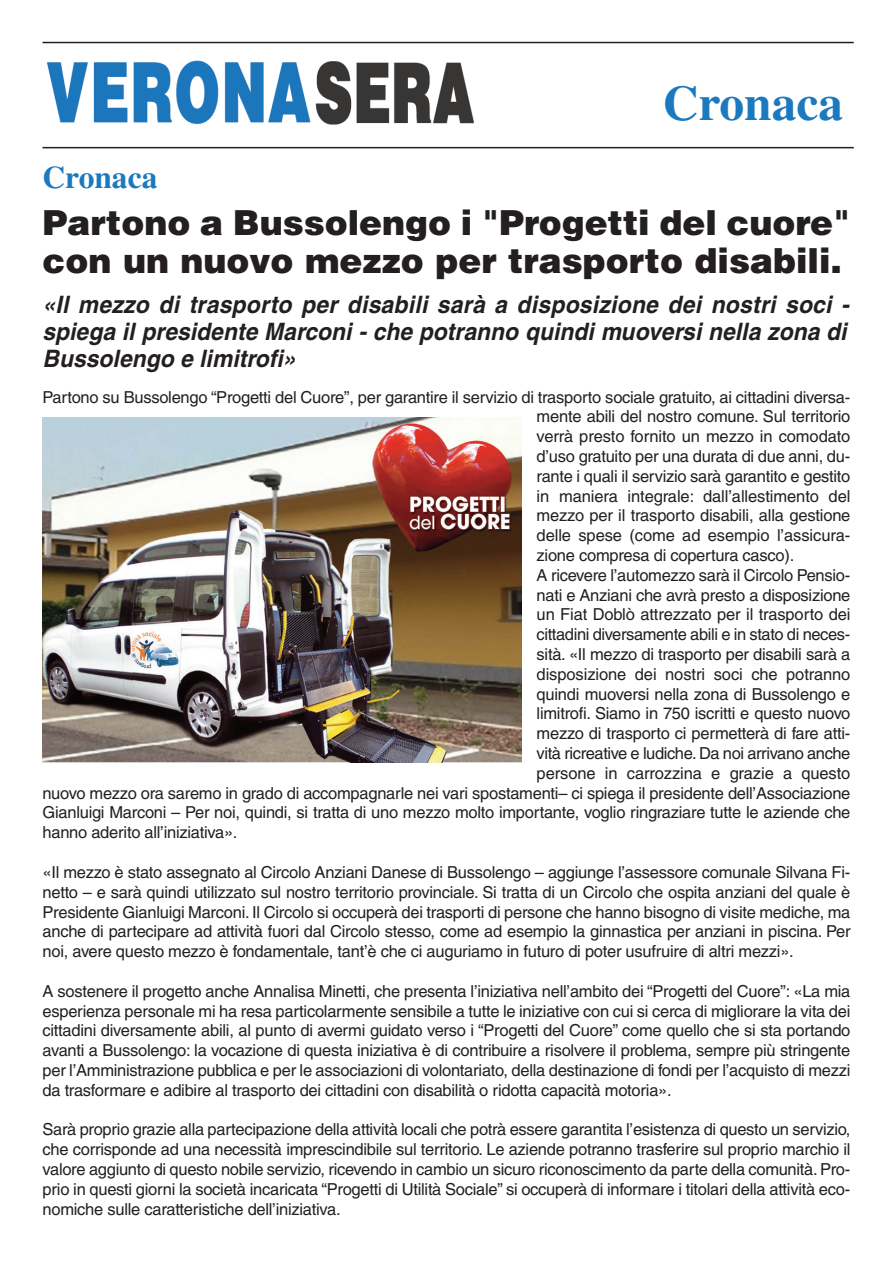
<style>
.page{position:relative;width:893px;height:1263px;background:#fff}
.page>*{position:absolute;margin:0;border:0;box-sizing:border-box;transform-origin:0 0}
.t1{font:700 49.5px "Times";color:#1b79bf}
.t2{font:900 34.5px/37.5px "Helvetica";color:#231f20}
.t3{font:700 31.5px "Times";color:#1b79bf}
.t4{font:italic 700 24px/27px "Helvetica";letter-spacing:.005em;color:#231f20;text-align:justify;scale:.95 1}
.t5{font:16.5px/19.8px "Helvetica";letter-spacing:-.015em;color:#231f20;text-align:justify}
</style>
<div class="page">
<img style="left:42px;top:41px;width:542px;height:108px">
<img style="left:43px;top:418px;width:479px;height:344px">
<hr style="left:43px;top:42px;width:811px;height:1px;background:#231f20">
<hr style="left:43px;top:147px;width:811px;height:1px;background:#231f20">
<h3 class="t3" style="left:43px;top:167px;width:116px">Cronaca</h3>
<h1 class="t1" style="left:663px;top:87px;width:182px">Cronaca</h1>
<h2 class="t2" style="left:43px;top:207px;width:809px">Partono a Bussolengo i "Progetti del cuore" con un nuovo mezzo per trasporto disabili.</h2>
<h3 class="t4" style="left:43px;top:294px;width:850px">«Il mezzo di trasporto per disabili sarà a disposizione dei nostri soci - spiega il presidente Marconi - che potranno quindi muoversi nella zona di Bussolengo e limitrofi»</h3>
<p class="t5" style="left:43px;top:388px;width:809px">Partono su Bussolengo “Progetti del Cuore”, per garantire il servizio di trasporto sociale gratuito, ai cittadini diversa-</p>
<p class="t5" style="left:537px;top:408px;width:315px">mente abili del nostro comune. Sul territorio</p>
<p class="t5" style="left:537px;top:428px;width:315px">verrà presto fornito un mezzo in comodato</p>
<p class="t5" style="left:537px;top:448px;width:315px">d’uso gratuito per una durata di due anni, du-</p>
<p class="t5" style="left:537px;top:468px;width:315px">rante i quali il servizio sarà garantito e gestito</p>
<p class="t5" style="left:537px;top:487px;width:315px">in maniera integrale: dall’allestimento del</p>
<p class="t5" style="left:537px;top:507px;width:315px">mezzo per il trasporto disabili, alla gestione</p>
<p class="t5" style="left:537px;top:527px;width:315px">delle spese (come ad esempio l’assicura-</p>
<p class="t5" style="left:537px;top:547px;width:259px">zione compresa di copertura casco).</p>
<p class="t5" style="left:537px;top:567px;width:315px">A ricevere l’automezzo sarà il Circolo Pensio-</p>
<p class="t5" style="left:537px;top:586px;width:315px">nati e Anziani che avrà presto a disposizione</p>
<p class="t5" style="left:537px;top:606px;width:315px">un Fiat Doblò attrezzato per il trasporto dei</p>
<p class="t5" style="left:537px;top:626px;width:315px">cittadini diversamente abili e in stato di neces-</p>
<p class="t5" style="left:537px;top:646px;width:315px">sità. «Il mezzo di trasporto per disabili sarà a</p>
<p class="t5" style="left:537px;top:666px;width:315px">disposizione dei nostri soci che potranno</p>
<p class="t5" style="left:537px;top:685px;width:315px">quindi muoversi nella zona di Bussolengo e</p>
<p class="t5" style="left:537px;top:705px;width:315px">limitrofi. Siamo in 750 iscritti e questo nuovo</p>
<p class="t5" style="left:537px;top:725px;width:315px">mezzo di trasporto ci permetterà di fare atti-</p>
<p class="t5" style="left:537px;top:745px;width:315px">vità ricreative e ludiche. Da noi arrivano anche</p>
<p class="t5" style="left:537px;top:765px;width:315px">persone in carrozzina e grazie a questo</p>
<p class="t5" style="left:43px;top:784px;width:809px">nuovo mezzo ora saremo in grado di accompagnarle nei vari spostamenti– ci spiega il presidente dell’Associazione</p>
<p class="t5" style="left:43px;top:804px;width:809px">Gianluigi Marconi – Per noi, quindi, si tratta di uno mezzo molto importante, voglio ringraziare tutte le aziende che</p>
<p class="t5" style="left:43px;top:824px;width:197px">hanno aderito all’iniziativa».</p>
<p class="t5" style="left:43px;top:864px;width:809px">«Il mezzo è stato assegnato al Circolo Anziani Danese di Bussolengo – aggiunge l’assessore comunale Silvana Fi&shy;netto – e sarà quindi utilizzato sul nostro territorio provinciale. Si tratta di un Circolo che ospita anziani del quale è Presidente Gianluigi Marconi. Il Circolo si occuperà dei trasporti di persone che hanno bisogno di visite mediche, ma anche di partecipare ad attività fuori dal Circolo stesso, come ad esempio la ginnastica per anziani in piscina. Per noi, avere questo mezzo è fondamentale, tant’è che ci auguriamo in futuro di poter usufruire di altri mezzi».</p>
<p class="t5" style="left:43px;top:982px;width:809px">A sostenere il progetto anche Annalisa Minetti, che presenta l’iniziativa nell’ambito dei “Progetti del Cuore”: «La mia esperienza personale mi ha resa particolarmente sensibile a tutte le iniziative con cui si cerca di migliorare la vita dei cittadini diversamente abili, al punto di avermi guidato verso i “Progetti del Cuore” come quello che si sta portando avanti a Bussolengo: la vocazione di questa iniziativa è di contribuire a risolvere il problema, sempre più stringente per l’Amministrazione pubblica e per le associazioni di volontariato, della destinazione di fondi per l’acquisto di mezzi da trasformare e adibire al trasporto dei cittadini con disabilità o ridotta capacità motoria».</p>
<p class="t5" style="left:43px;top:1121px;width:809px">Sarà proprio grazie alla partecipazione della attività locali che potrà essere garantita l’esistenza di questo un servizio, che corrisponde ad una necessità imprescindibile sul territorio. Le aziende potranno trasferire sul proprio marchio il valore aggiunto di questo nobile servizio, ricevendo in cambio un sicuro riconoscimento da parte della comunità. Pro&shy;prio in questi giorni la società incaricata “Progetti di Utilità Sociale” si occuperà di informare i titolari della attività eco&shy;nomiche sulle caratteristiche dell’iniziativa.</p>
</div>
